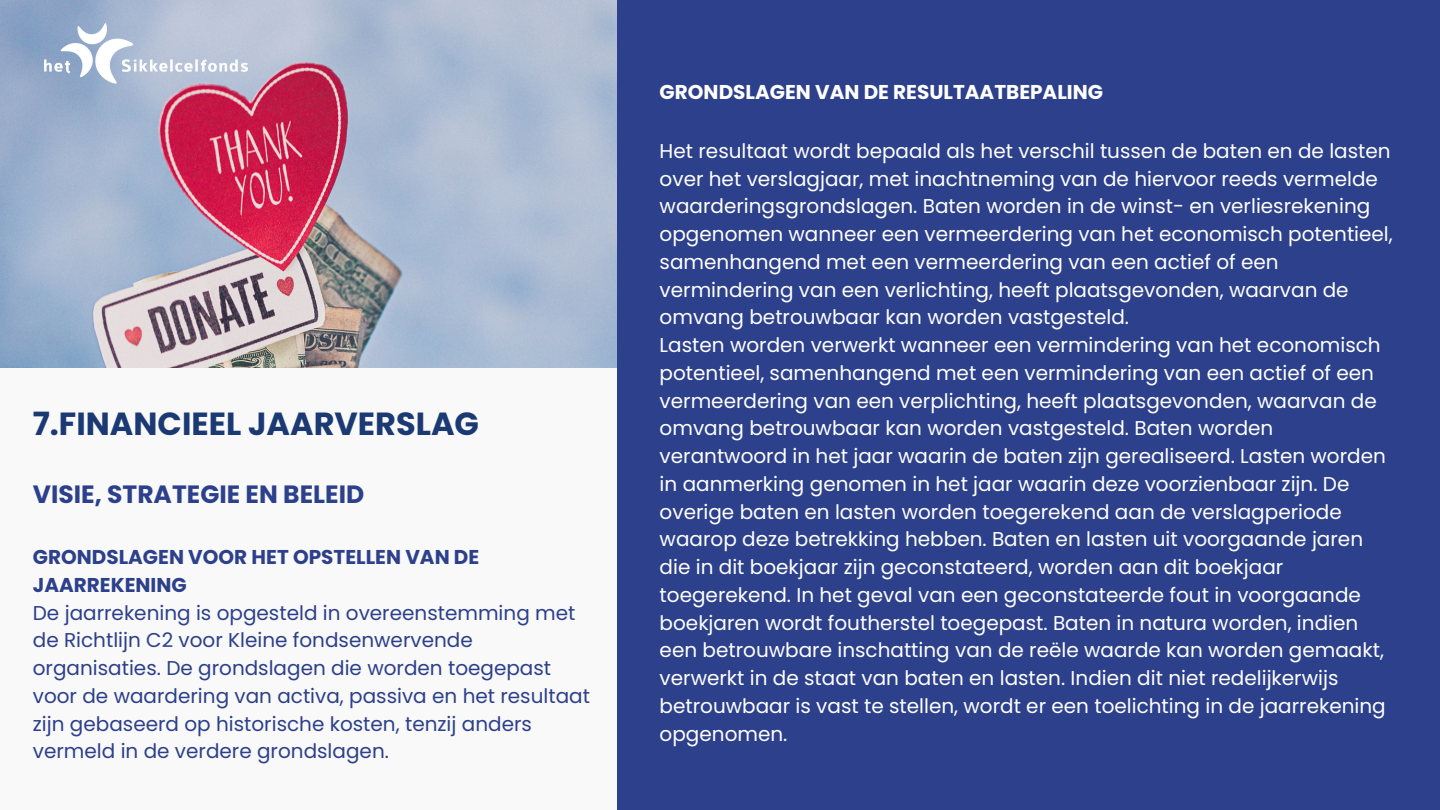
<style>
.page{position:relative;width:1440px;height:810px;background:#fff}
.page>*{position:absolute;margin:0;border:0;box-sizing:border-box;transform-origin:0 0}
.t1{font:700 32px "Poppins";color:#1b3973}
.t2{font:700 25px "Poppins";color:#2c408b}
.t3{font:20px/27.8px "Poppins";color:#fff}
.t4{font:20px/27.8px "Poppins";color:#2c408b}
.t5{font:700 20px/27.8px "Poppins";color:#2c408b}
.t6{font:700 20px "Poppins";color:#fff}
</style>
<div class="page">
<div style="left:0;top:346px;width:617px;height:464px;background:#f6f6f6"></div>
<img style="left:0;top:0;width:617px;height:368px">
<div style="left:617px;top:0;width:823px;height:810px;background:#2c408b"></div>
<img style="left:33px;top:12px;width:226px;height:84px">
<p class="t1" style="left:33px;top:401px;width:448px">7.FINANCIEEL JAARVERSLAG</p>
<p class="t2" style="left:33px;top:476px;width:333px">VISIE, STRATEGIE EN BELEID</p>
<p class="t5" style="left:33px;top:543px;width:448px">GRONDSLAGEN VOOR HET OPSTELLEN VAN DE<br>JAARREKENING</p>
<p class="t4" style="left:33px;top:599px;width:559px">De jaarrekening is opgesteld in overeenstemming met de Richtlijn C2 voor Kleine fondsenwervende organisaties. De grondslagen die worden toegepast voor de waardering van activa, passiva en het resultaat zijn gebaseerd op historische kosten, tenzij anders vermeld in de verdere grondslagen.</p>
<h1 class="t6" style="left:660px;top:78px;width:445px">GRONDSLAGEN VAN DE RESULTAATBEPALING</h1>
<p class="t3" style="left:660px;top:137px;width:735px">Het resultaat wordt bepaald als het verschil tussen de baten en de lasten over het verslagjaar, met inachtneming van de hiervoor reeds vermelde waarderingsgrondslagen. Baten worden in de winst- en verliesrekening opgenomen wanneer een vermeerdering van het economisch potentieel, samenhangend met een vermeerdering van een actief of een vermindering van een verlichting, heeft plaatsgevonden, waarvan de omvang betrouwbaar kan worden vastgesteld.</p>
<p class="t3" style="left:660px;top:331px;width:728px">Lasten worden verwerkt wanneer een vermindering van het economisch potentieel, samenhangend met een vermindering van een actief of een vermeerdering van een verplichting, heeft plaatsgevonden, waarvan de omvang betrouwbaar kan worden vastgesteld. Baten worden verantwoord in het jaar waarin de baten zijn gerealiseerd. Lasten worden in aanmerking genomen in het jaar waarin deze voorzienbaar zijn. De overige baten en lasten worden toegerekend aan de verslagperiode waarop deze betrekking hebben. Baten en lasten uit voorgaande jaren die in dit boekjaar zijn geconstateerd, worden aan dit boekjaar toegerekend. In het geval van een geconstateerde fout in voorgaande boekjaren wordt foutherstel toegepast. Baten in natura worden, indien een betrouwbare inschatting van de reële waarde kan worden gemaakt, verwerkt in de staat van baten en lasten. Indien dit niet redelijkerwijs betrouwbaar is vast te stellen, wordt er een toelichting in de jaarrekening opgenomen.</p>
</div>
